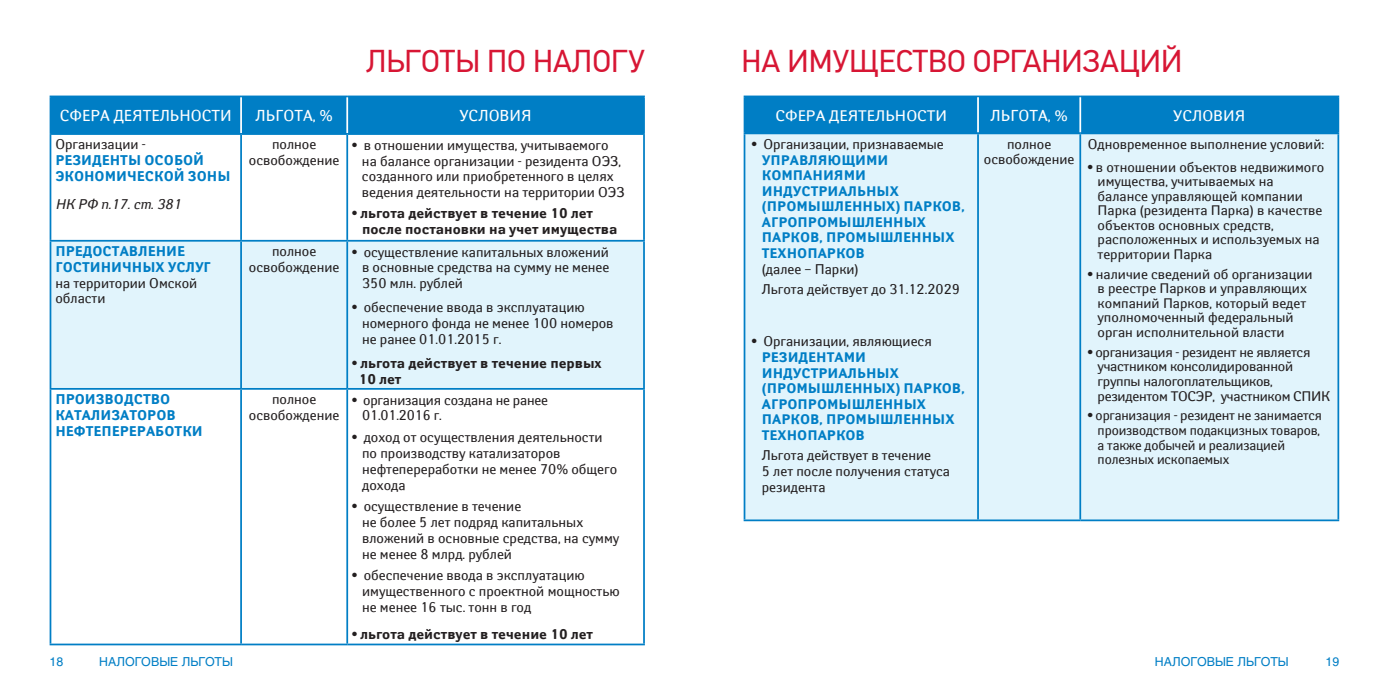
<style>
.page{position:relative;width:1389px;height:695px;background:#fff}
.page>*{position:absolute;margin:0;border:0;box-sizing:border-box;transform-origin:0 0}
.t1{font:31.5px "PF Din Text Pro";color:#d71634}
.Шапка_таблицы{font:15.75px "Yanus C";color:#fff}
.Шапка_таблицы-2{font:15.22px "Yanus C";color:#fff;scale:1.04 1}
.Основной_таблица{font:14px/15.8px "Yanus C";color:#231f20}
.Основной_таблица-2{font:700 14px/15.8px "Yanus C";color:#007ec5}
.Основной_таблица-3{font:700 14px/15.8px "Yanus C";color:#231f20}
.t2{font:italic 14px "Yanus C";color:#231f20}
.t3{font:13.83px/14.5px "Yanus C";color:#231f20}
.Основной_таблица-4{font:700 13.83px/15.6px "Yanus C";color:#007ec5}
.t4{font:13.83px/14.5px "Yanus C";letter-spacing:-.02em;color:#231f20}
.t5{font:12.25px "Helios";color:#007ec5}
.s1{font-weight:400;color:#231f20}
.s2{font-family:"Helios C"}
.s3{font-family:"Helios C";font-weight:400}
.s4{font-size:15.22px}
</style>
<div class="page">
<div style="left:51px;top:97px;width:592px;height:36px;background:#007ec5"></div>
<svg style="left:51px;top:135px;width:592px;height:508px"></svg>
<div style="left:51px;top:241px;width:592px;height:147px;background:#e1f4fc"></div>
<hr style="left:50px;top:95px;width:191px;height:2px;background:#007ec5">
<hr style="left:50px;top:97px;width:1px;height:36px;background:#007ec5">
<hr style="left:241px;top:95px;width:106px;height:2px;background:#007ec5">
<hr style="left:347px;top:95px;width:298px;height:2px;background:#007ec5">
<hr style="left:643px;top:97px;width:2px;height:36px;background:#007ec5">
<hr style="left:240px;top:97px;width:2px;height:36px;background:#fff">
<hr style="left:346px;top:97px;width:2px;height:36px;background:#fff">
<hr style="left:50px;top:135px;width:1px;height:105px;background:#007ec5">
<hr style="left:50px;top:133px;width:191px;height:2px;background:#007ec5">
<hr style="left:241px;top:133px;width:106px;height:2px;background:#007ec5">
<hr style="left:347px;top:133px;width:298px;height:2px;background:#007ec5">
<hr style="left:240px;top:135px;width:2px;height:105px;background:#007ec5">
<hr style="left:346px;top:135px;width:2px;height:105px;background:#007ec5">
<hr style="left:643px;top:135px;width:2px;height:105px;background:#007ec5">
<hr style="left:50px;top:241px;width:1px;height:147px;background:#007ec5">
<hr style="left:50px;top:240px;width:191px;height:1px;background:#007ec5">
<hr style="left:241px;top:240px;width:106px;height:1px;background:#007ec5">
<hr style="left:347px;top:240px;width:298px;height:1px;background:#007ec5">
<hr style="left:240px;top:241px;width:2px;height:147px;background:#007ec5">
<hr style="left:346px;top:241px;width:2px;height:147px;background:#007ec5">
<hr style="left:643px;top:241px;width:2px;height:147px;background:#007ec5">
<hr style="left:50px;top:388px;width:191px;height:1px;background:#007ec5">
<hr style="left:50px;top:389px;width:1px;height:254px;background:#007ec5">
<hr style="left:50px;top:643px;width:191px;height:2px;background:#007ec5">
<hr style="left:241px;top:388px;width:106px;height:1px;background:#007ec5">
<hr style="left:240px;top:389px;width:2px;height:254px;background:#007ec5">
<hr style="left:241px;top:643px;width:106px;height:2px;background:#007ec5">
<hr style="left:347px;top:388px;width:298px;height:1px;background:#007ec5">
<hr style="left:346px;top:389px;width:2px;height:254px;background:#007ec5">
<hr style="left:643px;top:389px;width:2px;height:254px;background:#007ec5">
<hr style="left:347px;top:643px;width:298px;height:2px;background:#007ec5">
<div style="left:745px;top:97px;width:592px;height:35px;background:#007ec5"></div>
<div style="left:745px;top:134px;width:592px;height:385px;background:#e1f4fc"></div>
<hr style="left:744px;top:95px;width:234px;height:2px;background:#007ec5">
<hr style="left:978px;top:95px;width:102px;height:2px;background:#007ec5">
<hr style="left:1080px;top:95px;width:259px;height:2px;background:#007ec5">
<hr style="left:744px;top:97px;width:1px;height:35px;background:#007ec5">
<hr style="left:1337px;top:97px;width:2px;height:35px;background:#007ec5">
<hr style="left:977px;top:97px;width:2px;height:35px;background:#fff">
<hr style="left:1079px;top:97px;width:2px;height:35px;background:#fff">
<hr style="left:744px;top:134px;width:1px;height:385px;background:#007ec5">
<hr style="left:744px;top:132px;width:234px;height:2px;background:#007ec5">
<hr style="left:978px;top:132px;width:102px;height:2px;background:#007ec5">
<hr style="left:1080px;top:132px;width:259px;height:2px;background:#007ec5">
<hr style="left:977px;top:134px;width:2px;height:385px;background:#007ec5">
<hr style="left:1079px;top:134px;width:2px;height:385px;background:#007ec5">
<hr style="left:1337px;top:134px;width:2px;height:385px;background:#007ec5">
<hr style="left:744px;top:519px;width:234px;height:2px;background:#007ec5">
<hr style="left:978px;top:519px;width:102px;height:2px;background:#007ec5">
<hr style="left:1080px;top:519px;width:259px;height:2px;background:#007ec5">
<p class="t1" style="left:366px;top:42px;width:280px">ЛЬГОТЫ ПО НАЛОГУ</p>
<p class="Шапка_таблицы" style="left:60px;top:106px;width:173px">СФЕРА ДЕЯТЕЛЬНОСТИ</p>
<p class="Шапка_таблицы" style="left:256px;top:106px;width:79px">ЛЬГОТА, %</p>
<p class="Шапка_таблицы" style="left:460px;top:106px;width:74px">УСЛОВИЯ</p>
<p class="Основной_таблица-2" style="left:55px;top:137px;width:177px"><span class="s1">Организации -<br></span>РЕЗИДЕНТЫ ОСОБОЙ<br>ЭКОНОМИЧЕСКОЙ ЗОНЫ</p>
<p class="t2" style="left:55px;top:195px;width:127px">НК РФ п.17. ст. 381</p>
<p class="Основной_таблица" style="left:249px;top:136px;width:92px;text-align:center">полное освобождение</p>
<p class="Основной_таблица" style="left:362px;top:137px;width:264px;text-indent:-10px"><span class="s2">•</span> в отношении имущества, учитываемого на балансе организации - резидента ОЭЗ, созданного или приобретенного в целях ведения деятельности на территории ОЭЗ</p>
<p class="Основной_таблица-3" style="left:362px;top:206px;width:257px;text-indent:-10px"><span class="s3">•</span> льгота действует в течение 10 лет после постановки на учет имущества</p>
<p class="Основной_таблица-2" style="left:55px;top:244px;width:157px">ПРЕДОСТАВЛЕНИЕ<br>ГОСТИНИЧНЫХ УСЛУГ <span class="s1">на территории Омской области</span></p>
<p class="Основной_таблица" style="left:249px;top:243px;width:92px;text-align:center">полное освобождение</p>
<p class="Основной_таблица" style="left:362px;top:244px;width:249px;text-align:justify;text-indent:-10px"><span class="s2">•</span> осуществление капитальных вложений в основные средства на сумму не менее 350 млн. рублей</p>
<p class="Основной_таблица" style="left:362px;top:299px;width:253px;text-indent:-10px"><span class="s2">•</span> обеспечение ввода в эксплуатацию номерного фонда не менее 100 номеров не ранее 01.01.2015 г.</p>
<p class="Основной_таблица-3" style="left:359px;top:356px;width:245px;text-indent:-7px"><span class="s3">•</span> льгота действует в течение первых<br>10 лет</p>
<p class="Основной_таблица-2" style="left:55px;top:392px;width:149px">ПРОИЗВОДСТВО<br>КАТАЛИЗАТОРОВ<br>НЕФТЕПЕРЕРАБОТКИ</p>
<p class="Основной_таблица" style="left:249px;top:391px;width:92px;text-align:center">полное освобождение</p>
<p class="Основной_таблица" style="left:362px;top:392px;width:187px;text-indent:-10px"><span class="s2">•</span> организация создана не ранее<br>01.01.2016 г.</p>
<p class="Основной_таблица" style="left:362px;top:429px;width:257px;text-indent:-10px"><span class="s2">•</span> доход от осуществления деятельности по производству катализаторов нефтепереработки не менее 70% общего дохода</p>
<p class="Основной_таблица" style="left:362px;top:498px;width:259px;text-indent:-10px"><span class="s2">•</span> осуществление в течение<br>не более 5 лет подряд капитальных вложений в основные средства, на сумму не менее 8 млрд. рублей</p>
<p class="Основной_таблица" style="left:362px;top:567px;width:259px;text-indent:-10px"><span class="s2">•</span> обеспечение ввода в эксплуатацию имущественного с проектной мощностью не менее 16 тыс. тонн в год</p>
<p class="Основной_таблица-3" style="left:352px;top:626px;width:242px"><span class="s3">•</span> льгота действует в течение 10 лет</p>
<p class="t1" style="left:742px;top:42px;width:442px">НА ИМУЩЕСТВО ОРГАНИЗАЦИЙ</p>
<p class="Шапка_таблицы-2" style="left:775px;top:106px;width:167px">СФЕРА ДЕЯТЕЛЬНОСТИ</p>
<p class="Шапка_таблицы" style="left:991px;top:106px;width:79px">ЛЬГОТА, <span class="s4">%</span></p>
<p class="Шапка_таблицы-2" style="left:1173px;top:106px;width:71px">УСЛОВИЯ</p>
<p class="Основной_таблица" style="left:752px;top:136px;width:193px"><span class="s2">•</span> Организации, признаваемые</p>
<p class="Основной_таблица-4" style="left:762px;top:153px;width:204px">УПРАВЛЯЮЩИМИ<br>КОМПАНИЯМИ<br>ИНДУСТРИАЛЬНЫХ (ПРОМЫШЛЕННЫХ) ПАРКОВ,<br>АГРОПРОМЫШЛЕННЫХ<br>ПАРКОВ, ПРОМЫШЛЕННЫХ<br>ТЕХНОПАРКОВ</p>
<p class="Основной_таблица" style="left:762px;top:261px;width:98px">(далее – Парки)</p>
<p class="Основной_таблица" style="left:762px;top:281px;width:200px">Льгота действует до 31.12.2029</p>
<p class="Основной_таблица" style="left:752px;top:333px;width:181px"><span class="s2">•</span> Организации, являющиеся</p>
<p class="Основной_таблица-4" style="left:762px;top:350px;width:204px">РЕЗИДЕНТАМИ<br>ИНДУСТРИАЛЬНЫХ (ПРОМЫШЛЕННЫХ) ПАРКОВ,<br>АГРОПРОМЫШЛЕННЫХ<br>ПАРКОВ, ПРОМЫШЛЕННЫХ<br>ТЕХНОПАРКОВ</p>
<p class="Основной_таблица" style="left:762px;top:447px;width:190px">Льгота действует в течение<br>5 лет после получения статуса резидента</p>
<p class="Основной_таблица" style="left:984px;top:136px;width:92px;text-align:center">полное освобождение</p>
<p class="Основной_таблица" style="left:1088px;top:136px;width:238px">Одновременное выполнение условий:</p>
<p class="t3" style="left:1098px;top:159px;width:228px;text-indent:-10px"><span class="s2">•</span> в отношении объектов недвижимого имущества, учитываемых на балансе управляющей компании<br>Парка (резидента Парка) в качестве объектов основных средств, расположенных и используемых на территории Парка</p>
<p class="t3" style="left:1098px;top:266px;width:216px;text-indent:-10px"><span class="s2">•</span> наличие сведений об организации в реестре Парков и управляющих компаний Парков, который ведет уполномоченный федеральный орган исполнительной власти</p>
<p class="t4" style="left:1098px;top:345px;width:234px;text-indent:-10px"><span class="s2">•</span> организация - резидент не является участником консолидированной группы налогоплательщиков, резидентом ТОСЭР, участником СПИК</p>
<p class="t3" style="left:1098px;top:408px;width:226px;text-indent:-10px"><span class="s2">•</span> организация - резидент не занимается производством подакцизных товаров, а также добычей и реализацией полезных ископаемых</p>
<p class="t5" style="left:50px;top:654px;width:15px">18</p>
<p class="t5" style="left:99px;top:654px;width:135px">НАЛОГОВЫЕ ЛЬГОТЫ</p>
<p class="t5" style="left:1155px;top:654px;width:135px">НАЛОГОВЫЕ ЛЬГОТЫ</p>
<p class="t5" style="left:1326px;top:654px;width:15px">19</p>
</div>
